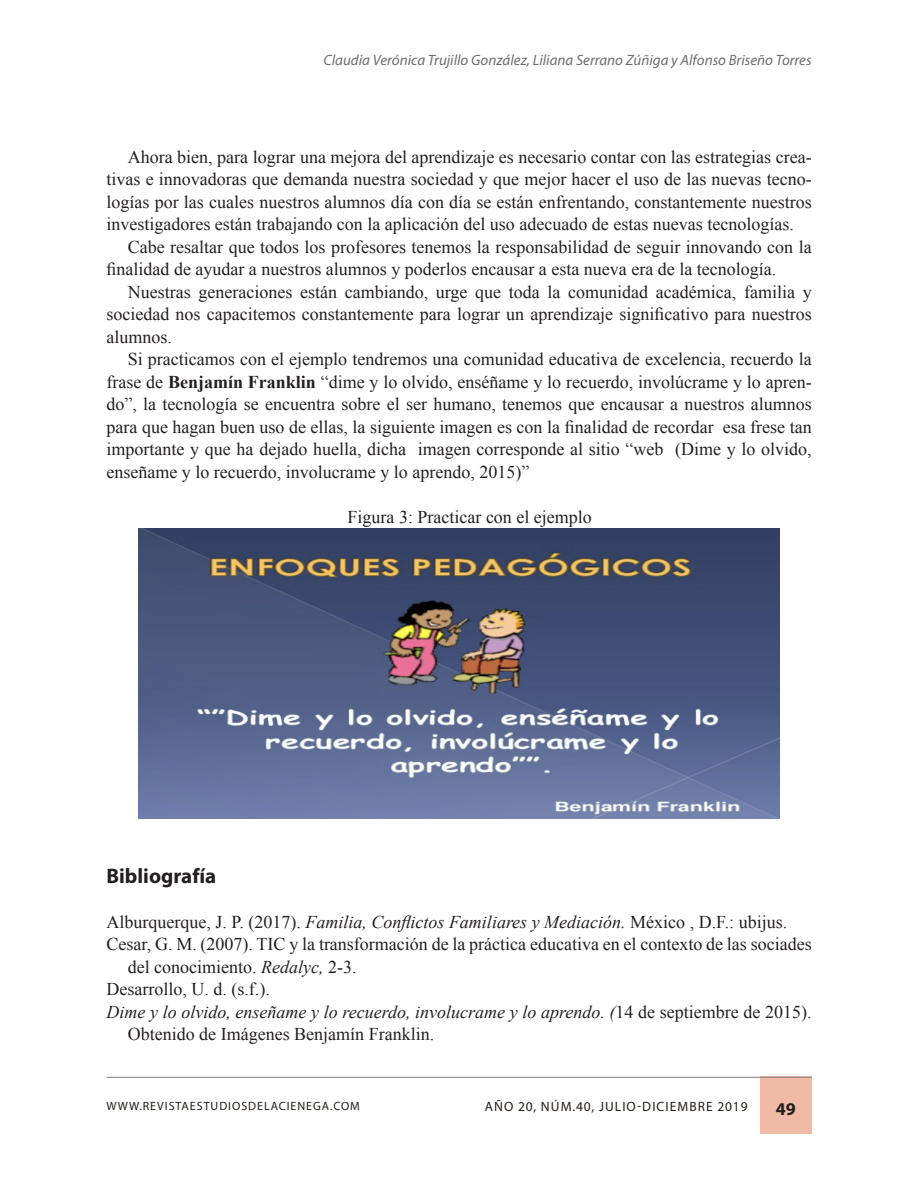
<style>
.page{position:relative;width:918px;height:1188px;background:#fff}
.page>*{position:absolute;margin:0;border:0;box-sizing:border-box;transform-origin:0 0}
.Subtítulo_subtitulo{font:700 21px "Myriad Pro";color:#231f20}
.Texto_artículo{font:18px/22.5px "Times New Roman";color:#231f20;text-align:justify}
.Referencias_bibliogr{font:18px/22.5px "Times New Roman";color:#231f20}
.Referencias_bibliogr-2{font:italic 18px/22.5px "Times New Roman";color:#231f20}
.Título_tabla{font:18px "Times New Roman";color:#231f20}
.t1{font:700 18px "Myriad Pro";color:#231f20}
.t2{font:italic 15px "Myriad Pro";color:#6c6d70}
.t3{font:13.5px "Myriad Pro";letter-spacing:.08em;color:#241e1b}
.t4{font:12px "Myriad Pro";letter-spacing:.08em;color:#241e1b}
.s1{font-weight:700}
.s2{font-style:italic}
.s3{font-style:normal}
</style>
<div class="page">
<div style="left:760px;top:1077px;width:52px;height:57px;background:#f0baa6"></div>
<hr style="left:107px;top:1077px;width:705px;height:1px;background:#867f7c">
<img style="left:138px;top:529px;width:642px;height:289px">
<p class="t2" style="left:323px;top:51px;width:490px">Claudia Verónica Trujillo González, Liliana Serrano Zúñiga y Alfonso Briseño Torres</p>
<p class="Texto_artículo" style="left:107px;top:145px;width:707px;text-indent:21px">Ahora bien, para lograr una mejora del aprendizaje es necesario contar con las estrategias crea&shy;tivas e innovadoras que demanda nuestra sociedad y que mejor hacer el uso de las nuevas tecno&shy;logías por las cuales nuestros alumnos día con día se están enfrentando, constantemente nuestros investigadores están trabajando con la aplicación del uso adecuado de estas nuevas tecnologías.</p>
<p class="Texto_artículo" style="left:107px;top:235px;width:707px;text-indent:21px">Cabe resaltar que todos los profesores tenemos la responsabilidad de seguir innovando con la finalidad de ayudar a nuestros alumnos y poderlos encausar a esta nueva era de la tecnología.</p>
<p class="Texto_artículo" style="left:107px;top:280px;width:707px;text-indent:21px">Nuestras generaciones están cambiando, urge que toda la comunidad académica, familia y sociedad nos capacitemos constantemente para lograr un aprendizaje significativo para nuestros alumnos.</p>
<p class="Texto_artículo" style="left:107px;top:347px;width:707px;text-indent:21px">Si practicamos con el ejemplo tendremos una comunidad educativa de excelencia, recuerdo la frase de <span class="s1">Benjamín Franklin</span> “dime y lo olvido, enséñame y lo recuerdo, involúcrame y lo apren&shy;do”, la tecnología se encuentra sobre el ser humano, tenemos que encausar a nuestros alumnos para que hagan buen uso de ellas, la siguiente imagen es con la finalidad de recordar esa frese tan importante y que ha dejado huella, dicha imagen corresponde al sitio “web (Dime y lo olvido, enseñame y lo recuerdo, involucrame y lo aprendo, 2015)”</p>
<p class="Título_tabla" style="left:348px;top:504px;width:246px">Figura 3: Practicar con el ejemplo</p>
<p class="Subtítulo_subtitulo" style="left:107px;top:862px;width:111px">Bibliografía</p>
<p class="Referencias_bibliogr" style="left:107px;top:910px;width:682px">Alburquerque, J. P. (2017). <span class="s2">Familia, Conflictos Familiares y Mediación.</span> México , D.F.: ubijus.</p>
<p class="Referencias_bibliogr" style="left:128px;top:932px;width:685px;text-indent:-21px">Cesar, G. M. (2007). TIC y la transformación de la práctica educativa en el contexto de las sociades del conocimiento. <span class="s2">Redalyc,</span> 2-3.</p>
<p class="Referencias_bibliogr" style="left:107px;top:977px;width:165px">Desarrollo, U. d. (s.f.).</p>
<p class="Referencias_bibliogr-2" style="left:128px;top:1000px;width:685px;text-indent:-21px">Dime y lo olvido, enseñame y lo recuerdo, involucrame y lo aprendo. (<span class="s3">14 de septiembre de 2015).<br>Obtenido de Imágenes Benjamín Franklin.</span></p>
<p class="t4" style="left:107px;top:1099px;width:255px">WWW.REVISTAESTUDIOSDELACIENEGA.COM</p>
<p class="t3" style="left:485px;top:1099px;width:264px">AÑO 20, NÚM.40, JULIO-DICIEMBRE 2019</p>
<p class="t1" style="left:776px;top:1097px;width:21px">49</p>
</div>
